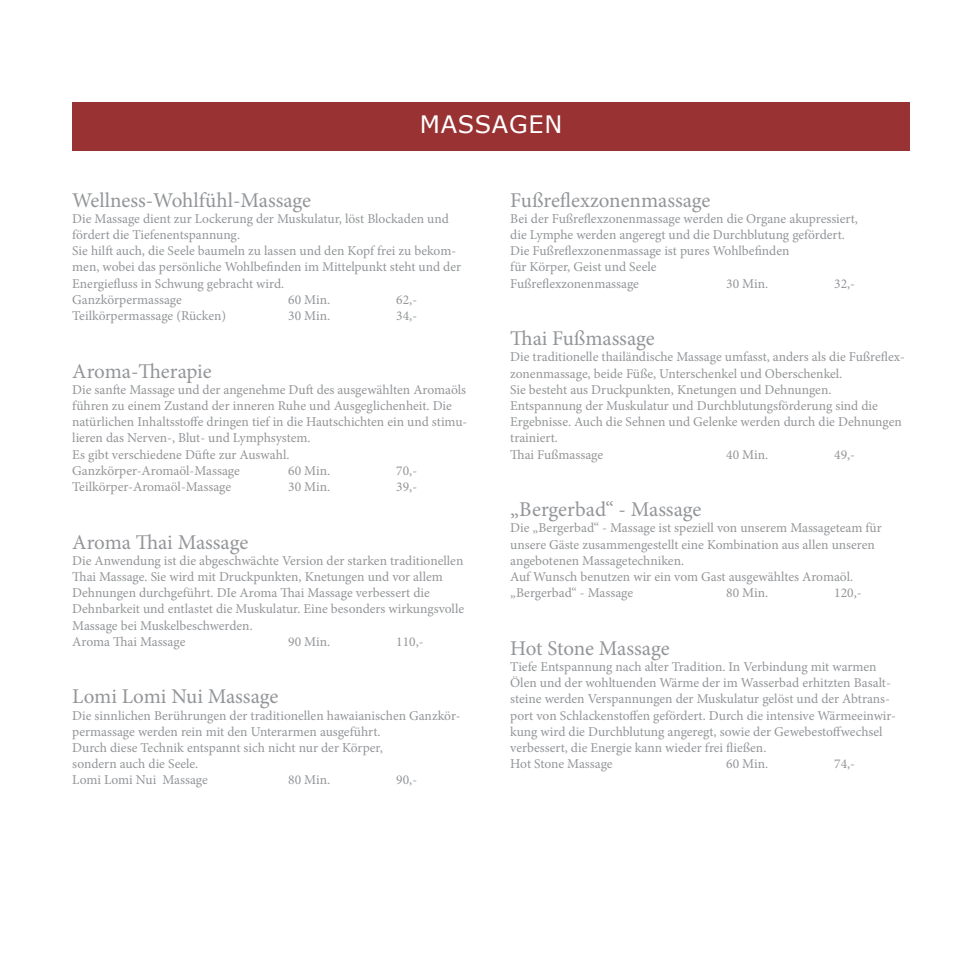
<style>
.page{position:relative;width:978px;height:978px;background:#fff}
.page>*{position:absolute;margin:0;border:0;box-sizing:border-box;transform-origin:0 0}
.t1{font:24px "Verdana";letter-spacing:.035em;color:#fff}
.t2{font:21px "Minion Pro";letter-spacing:-.005em;color:#939598}
.t3{font:13.5px/16.2px "Minion Pro";color:#939598}
</style>
<div class="page">
<div style="left:72px;top:102px;width:838px;height:49px;background:#933"></div>
<p class="t1" style="left:420px;top:108px;width:144px">MASSAGEN</p>
<p class="t2" style="left:72px;top:186px;width:240px">Wellness-Wohlfühl-Massage</p>
<p class="t3" style="left:72px;top:210px;width:378px">Die Massage dient zur Lockerung der Muskulatur, löst Blockaden und fördert die Tiefenentspannung.</p>
<p class="t3" style="left:72px;top:243px;width:390px">Sie hilft auch, die Seele baumeln zu lassen und den Kopf frei zu bekom&shy;men, wobei das persönliche Wohlbefinden im Mittelpunkt steht und der<br>Energiefluss in Schwung gebracht wird.</p>
<p class="t3" style="left:72px;top:291px;width:111px">Ganzkörpermassage</p>
<p class="t3" style="left:288px;top:291px;width:44px">60 Min.</p>
<p class="t3" style="left:396px;top:291px;width:22px">62,-</p>
<p class="t3" style="left:72px;top:308px;width:156px">Teilkörpermassage (Rücken)</p>
<p class="t3" style="left:288px;top:308px;width:44px">30 Min.</p>
<p class="t3" style="left:396px;top:308px;width:22px">34,-</p>
<p class="t2" style="left:72px;top:357px;width:141px">Aroma-Therapie</p>
<p class="t3" style="left:72px;top:381px;width:397px">Die sanfte Massage und der angenehme Duft des ausgewählten Aromaöls führen zu einem Zustand der inneren Ruhe und Ausgeglichenheit. Die natürlichen Inhaltsstoffe dringen tief in die Hautschichten ein und stimu&shy;lieren das Nerven-, Blut- und Lymphsystem.</p>
<p class="t3" style="left:72px;top:446px;width:219px">Es gibt verschiedene Düfte zur Auswahl.</p>
<p class="t3" style="left:72px;top:462px;width:169px">Ganzkörper-Aromaöl-Massage</p>
<p class="t3" style="left:288px;top:462px;width:44px">60 Min.</p>
<p class="t3" style="left:396px;top:462px;width:22px">70,-</p>
<p class="t3" style="left:72px;top:479px;width:160px">Teilkörper-Aromaöl-Massage</p>
<p class="t3" style="left:288px;top:479px;width:44px">30 Min.</p>
<p class="t3" style="left:396px;top:479px;width:22px">39,-</p>
<p class="t2" style="left:72px;top:528px;width:178px">Aroma Thai Massage</p>
<p class="t3" style="left:72px;top:552px;width:393px">Die Anwendung ist die abgeschwächte Version der starken traditionellen Thai Massage. Sie wird mit Druckpunkten, Knetungen und vor allem Dehnungen durchgeführt. DIe Aroma Thai Massage verbessert die Dehnbarkeit und entlastet die Muskulatur. Eine besonders wirkungsvolle Massage bei Muskelbeschwerden.</p>
<p class="t3" style="left:72px;top:633px;width:115px">Aroma Thai Massage</p>
<p class="t3" style="left:288px;top:633px;width:44px">90 Min.</p>
<p class="t3" style="left:396px;top:633px;width:29px">110,-</p>
<p class="t2" style="left:72px;top:683px;width:208px">Lomi Lomi Nui Massage</p>
<p class="t3" style="left:72px;top:707px;width:390px">Die sinnlichen Berührungen der traditionellen hawaianischen Ganzkör&shy;permassage werden rein mit den Unterarmen ausgeführt.</p>
<p class="t3" style="left:72px;top:740px;width:312px">Durch diese Technik entspannt sich nicht nur der Körper,</p>
<p class="t3" style="left:72px;top:756px;width:128px">sondern auch die Seele.</p>
<p class="t3" style="left:72px;top:772px;width:137px">Lomi Lomi Nui Massage</p>
<p class="t3" style="left:288px;top:772px;width:44px">80 Min.</p>
<p class="t3" style="left:396px;top:772px;width:22px">90,-</p>
<p class="t2" style="left:510px;top:186px;width:202px">Fußreflexzonenmassage</p>
<p class="t3" style="left:510px;top:210px;width:349px">Bei der Fußreflexzonenmassage werden die Organe akupressiert,</p>
<p class="t3" style="left:510px;top:227px;width:336px">die Lymphe werden angeregt und die Durchblutung gefördert.</p>
<p class="t3" style="left:510px;top:243px;width:281px">Die Fußreflexzonenmassage ist pures Wohlbefinden</p>
<p class="t3" style="left:510px;top:259px;width:148px">für Körper, Geist und Seele</p>
<p class="t3" style="left:510px;top:275px;width:130px">Fußreflexzonenmassage</p>
<p class="t3" style="left:726px;top:275px;width:44px">30 Min.</p>
<p class="t3" style="left:834px;top:275px;width:22px">32,-</p>
<p class="t2" style="left:510px;top:324px;width:146px">Thai Fußmassage</p>
<p class="t3" style="left:510px;top:349px;width:396px">Die traditionelle thailändische Massage umfasst, anders als die Fußreflex&shy;zonenmassage, beide Füße, Unterschenkel und Oberschenkel.</p>
<p class="t3" style="left:510px;top:381px;width:393px">Sie besteht aus Druckpunkten, Knetungen und Dehnungen.<br>Entspannung der Muskulatur und Durchblutungsförderung sind die Ergebnisse. Auch die Sehnen und Gelenke werden durch die Dehnungen trainiert.</p>
<p class="t3" style="left:510px;top:446px;width:94px">Thai Fußmassage</p>
<p class="t3" style="left:726px;top:446px;width:44px">40 Min.</p>
<p class="t3" style="left:834px;top:446px;width:22px">49,-</p>
<p class="t2" style="left:510px;top:495px;width:193px">„Bergerbad“ - Massage</p>
<p class="t3" style="left:510px;top:520px;width:373px">Die „Bergerbad“ - Massage ist speziell von unserem Massageteam für unsere Gäste zusammengestellt eine Kombination aus allen unseren angebotenen Massagetechniken.</p>
<p class="t3" style="left:510px;top:569px;width:344px">Auf Wunsch benutzen wir ein vom Gast ausgewähltes Aromaöl.</p>
<p class="t3" style="left:510px;top:585px;width:124px">„Bergerbad“ - Massage</p>
<p class="t3" style="left:726px;top:585px;width:44px">80 Min.</p>
<p class="t3" style="left:834px;top:585px;width:29px">120,-</p>
<p class="t2" style="left:510px;top:634px;width:161px">Hot Stone Massage</p>
<p class="t3" style="left:510px;top:659px;width:387px">Tiefe Entspannung nach alter Tradition. In Verbindung mit warmen Ölen und der wohltuenden Wärme der im Wasserbad erhitzten Basalt&shy;steine werden Verspannungen der Muskulatur gelöst und der Abtrans&shy;port von Schlackenstoffen gefördert. Durch die intensive Wärmeeinwir&shy;kung wird die Durchblutung angeregt, sowie der Gewebestoffwechsel verbessert, die Energie kann wieder frei fließen.</p>
<p class="t3" style="left:510px;top:756px;width:104px">Hot Stone Massage</p>
<p class="t3" style="left:726px;top:756px;width:44px">60 Min.</p>
<p class="t3" style="left:834px;top:756px;width:22px">74,-</p>
</div>
